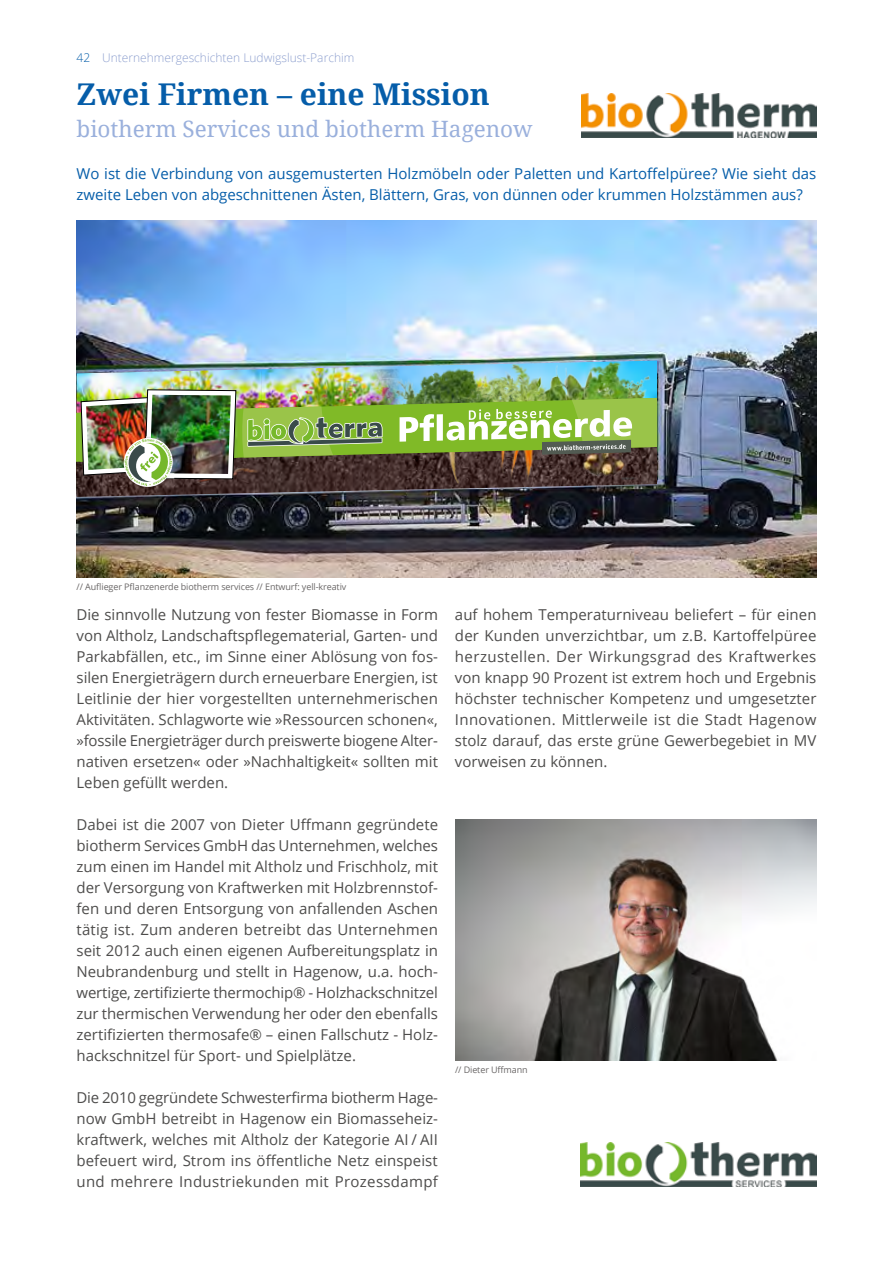
<style>
.page{position:relative;width:893px;height:1263px;background:#fff}
.page>*{position:absolute;margin:0;border:0;box-sizing:border-box;transform-origin:0 0}
.t1{font:700 30px "Noto Serif";color:#055da9}
.t2{font:22.5px "Noto Serif";color:#9ab0dc}
.t3{font:15px/21px "Open Sans";color:#4d4c4b;text-align:justify}
.t4{font:15px/21px "Open Sans";color:#055da9}
.t5{font:300 12px "Open Sans";color:#8ea0cf}
.t6{font:9px "Open Sans";letter-spacing:-.01em;color:#6a6767}
.s1{color:#055da9}
</style>
<div class="page">
<img style="left:77px;top:220px;width:739px;height:358px">
<img style="left:77px;top:369px;width:184px;height:20px">
<img style="left:261px;top:365px;width:119px;height:24px">
<img style="left:77px;top:495px;width:580px;height:2px">
<img style="left:386px;top:357px;width:271px;height:32px">
<img style="left:564px;top:356px;width:72px;height:33px">
<img style="left:483px;top:358px;width:76px;height:31px">
<img style="left:406px;top:364px;width:92px;height:25px">
<img style="left:474px;top:372px;width:71px;height:17px">
<img style="left:77px;top:389px;width:580px;height:106px">
<img style="left:455px;top:819px;width:361px;height:242px">
<img style="left:581px;top:94px;width:236px;height:43px">
<img style="left:581px;top:1143px;width:235px;height:43px">
<p class="t5" style="left:77px;top:50px;width:279px"><span class="s1">42</span> Unternehmergeschichten Ludwigslust-Parchim</p>
<h1 class="t1" style="left:77px;top:73px;width:415px">Zwei Firmen – eine Mission</h1>
<h2 class="t2" style="left:77px;top:113px;width:458px">biotherm Services und biotherm Hagenow</h2>
<p class="t4" style="left:77px;top:162px;width:741px">Wo ist die Verbindung von ausgemusterten Holzmöbeln oder Paletten und Kartoffelpüree? Wie sieht das zweite Leben von abgeschnittenen Ästen, Blättern, Gras, von dünnen oder krummen Holzstämmen aus?</p>
<p class="t6" style="left:77px;top:581px;width:271px">// Auflieger Pflanzenerde biotherm services // Entwurf: yell-kreativ</p>
<p class="t3" style="left:77px;top:603px;width:363px">Die sinnvolle Nutzung von fester Biomasse in Form von Altholz, Landschaftspflegematerial, Garten- und Parkabfällen, etc., im Sinne einer Ablösung von fos&shy;silen Energieträgern durch erneuerbare Energien, ist Leitlinie der hier vorgestellten unternehmerischen Aktivitäten. Schlagworte wie »Ressourcen schonen«, »fossile Energieträger durch preiswerte biogene Alter&shy;nativen ersetzen« oder »Nachhaltigkeit« sollten mit Leben gefüllt werden.</p>
<p class="t3" style="left:77px;top:813px;width:363px">Dabei ist die 2007 von Dieter Uffmann gegründete biotherm Services GmbH das Unternehmen, welches zum einen im Handel mit Altholz und Frischholz, mit der Versorgung von Kraftwerken mit Holzbrennstof&shy;fen und deren Entsorgung von anfallenden Aschen tätig ist. Zum anderen betreibt das Unternehmen seit 2012 auch einen eigenen Aufbereitungsplatz in Neubrandenburg und stellt in Hagenow, u.a. hoch&shy;wertige, zertifizierte thermochip® - Holzhackschnitzel zur thermischen Verwendung her oder den ebenfalls zertifizierten thermosafe® – einen Fallschutz - Holz&shy;hackschnitzel für Sport- und Spielplätze.</p>
<p class="t3" style="left:77px;top:1086px;width:363px">Die 2010 gegründete Schwesterfirma biotherm Hage&shy;now GmbH betreibt in Hagenow ein Biomasseheiz&shy;kraftwerk, welches mit Altholz der Kategorie AI / AII befeuert wird, Strom ins öffentliche Netz einspeist und mehrere Industriekunden mit Prozessdampf</p>
<p class="t3" style="left:455px;top:603px;width:363px">auf hohem Temperaturniveau beliefert – für einen der Kunden unverzichtbar, um z.B. Kartoffelpüree herzustellen. Der Wirkungsgrad des Kraftwerkes von knapp 90 Prozent ist extrem hoch und Ergebnis höchster technischer Kompetenz und umgesetzter Innovationen. Mittlerweile ist die Stadt Hagenow stolz darauf, das erste grüne Gewerbegebiet in MV vorweisen zu können.</p>
<p class="t6" style="left:455px;top:1064px;width:74px">// Dieter Uffmann</p>
</div>
